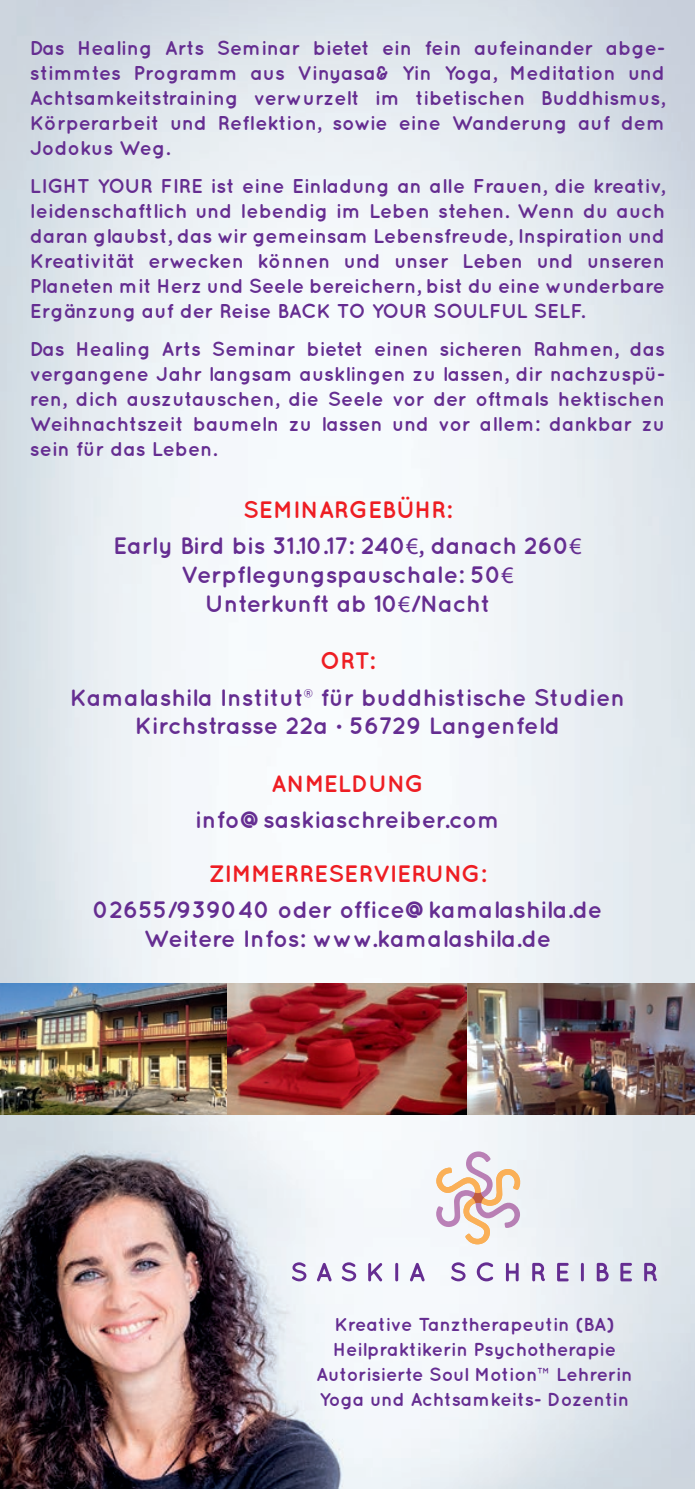
<style>
.page{position:relative;width:695px;height:1489px;background:#fff}
.page>*{position:absolute;margin:0;border:0;box-sizing:border-box;transform-origin:0 0}
.t1{font:700 23.75px/28.8px "Quicksand";color:#652d91;text-align:center}
.t2{font:700 23.75px "Quicksand";color:#ee1d23}
.t3{font:700 20px/25px "Quicksand";color:#652d91;text-align:justify}
.t4{font:700 18.75px/25px "Quicksand";color:#652d91;text-align:center}
.s1{color:#ee1d23}
.s2{font-family:"Myriad Pro";font-weight:400}
.s3{font-size:15px}
</style>
<div class="page">
<img style="left:0;top:0;width:694px;height:1488px">
<svg style="left:292px;top:1262px;width:14px;height:19px"></svg>
<svg style="left:317px;top:1262px;width:15px;height:19px"></svg>
<svg style="left:341px;top:1262px;width:15px;height:19px"></svg>
<svg style="left:368px;top:1262px;width:14px;height:19px"></svg>
<hr style="left:395px;top:1262px;width:3px;height:19px;background:#652d91">
<svg style="left:409px;top:1262px;width:16px;height:19px"></svg>
<svg style="left:451px;top:1262px;width:14px;height:19px"></svg>
<svg style="left:476px;top:1262px;width:17px;height:19px"></svg>
<svg style="left:506px;top:1262px;width:12px;height:19px"></svg>
<svg style="left:532px;top:1262px;width:13px;height:19px"></svg>
<svg style="left:557px;top:1262px;width:11px;height:19px"></svg>
<hr style="left:580px;top:1262px;width:3px;height:19px;background:#652d91">
<svg style="left:596px;top:1262px;width:12px;height:19px"></svg>
<svg style="left:620px;top:1262px;width:12px;height:19px"></svg>
<svg style="left:644px;top:1262px;width:13px;height:19px"></svg>
<svg style="left:434px;top:1151px;width:86px;height:93px"></svg>
<img style="left:226px;top:983px;width:242px;height:131px">
<img style="left:0;top:983px;width:226px;height:131px">
<img style="left:468px;top:983px;width:226px;height:131px">
<p class="t3" style="left:30px;top:35px;width:636px">Das Healing Arts Seminar bietet ein fein aufeinander abge&shy;stimmtes Programm aus Vinyasa&amp; Yin Yoga, Meditation und Achtsamkeitstraining verwurzelt im tibetischen Buddhismus, Körperarbeit und Reflektion, sowie eine Wanderung auf dem Jodokus Weg.</p>
<p class="t3" style="left:30px;top:173px;width:636px">LIGHT YOUR FIRE ist eine Einladung an alle Frauen, die kreativ, leidenschaftlich und lebendig im Leben stehen. Wenn du auch daran glaubst, das wir gemeinsam Lebensfreude, Inspiration und Kreativität erwecken können und unser Leben und unseren Planeten mit Herz und Seele bereichern, bist du eine wunderbare Ergänzung auf der Reise BACK TO YOUR SOULFUL SELF.</p>
<p class="t3" style="left:30px;top:335px;width:636px">Das Healing Arts Seminar bietet einen sicheren Rahmen, das vergangene Jahr langsam ausklingen zu lassen, dir nachzuspü&shy;ren, dich auszutauschen, die Seele vor der oftmals hektischen Weihnachtszeit baumeln zu lassen und vor allem: dankbar zu sein für das Leben.</p>
<p class="t1" style="left:113px;top:491px;width:470px;line-height:36.2px"><span class="s1">SEMINARGEBÜHR:<br></span>Early Bird bis 31.10.17: 240<span class="s2">€</span>, danach 260<span class="s2">€</span></p>
<p class="t1" style="left:181px;top:559px;width:334px">Verpflegungspauschale: 50<span class="s2">€<br></span>Unterkunft ab 10<span class="s2">€</span>/Nacht</p>
<p class="t2" style="left:320px;top:647px;width:56px">ORT:</p>
<p class="t1" style="left:70px;top:682px;width:556px">Kamalashila Institut® für buddhistische Studien<br>Kirchstrasse 22a <span class="s3">•</span> 56729 Langenfeld</p>
<p class="t2" style="left:271px;top:769px;width:154px">ANMELDUNG</p>
<p class="t1" style="left:195px;top:804px;width:306px">info@saskiaschreiber.com</p>
<p class="t2" style="left:209px;top:859px;width:279px">ZIMMERRESERVIERUNG:</p>
<p class="t1" style="left:92px;top:894px;width:511px">02655/939040 oder office@kamalashila.de<br>Weitere Infos: www.kamalashila.de</p>
<p class="t4" style="left:316px;top:1311px;width:318px">Kreative Tanztherapeutin (BA)<br>Heilpraktikerin Psychotherapie Autorisierte Soul Motion™ Lehrerin Yoga und Achtsamkeits- Dozentin</p>
</div>
